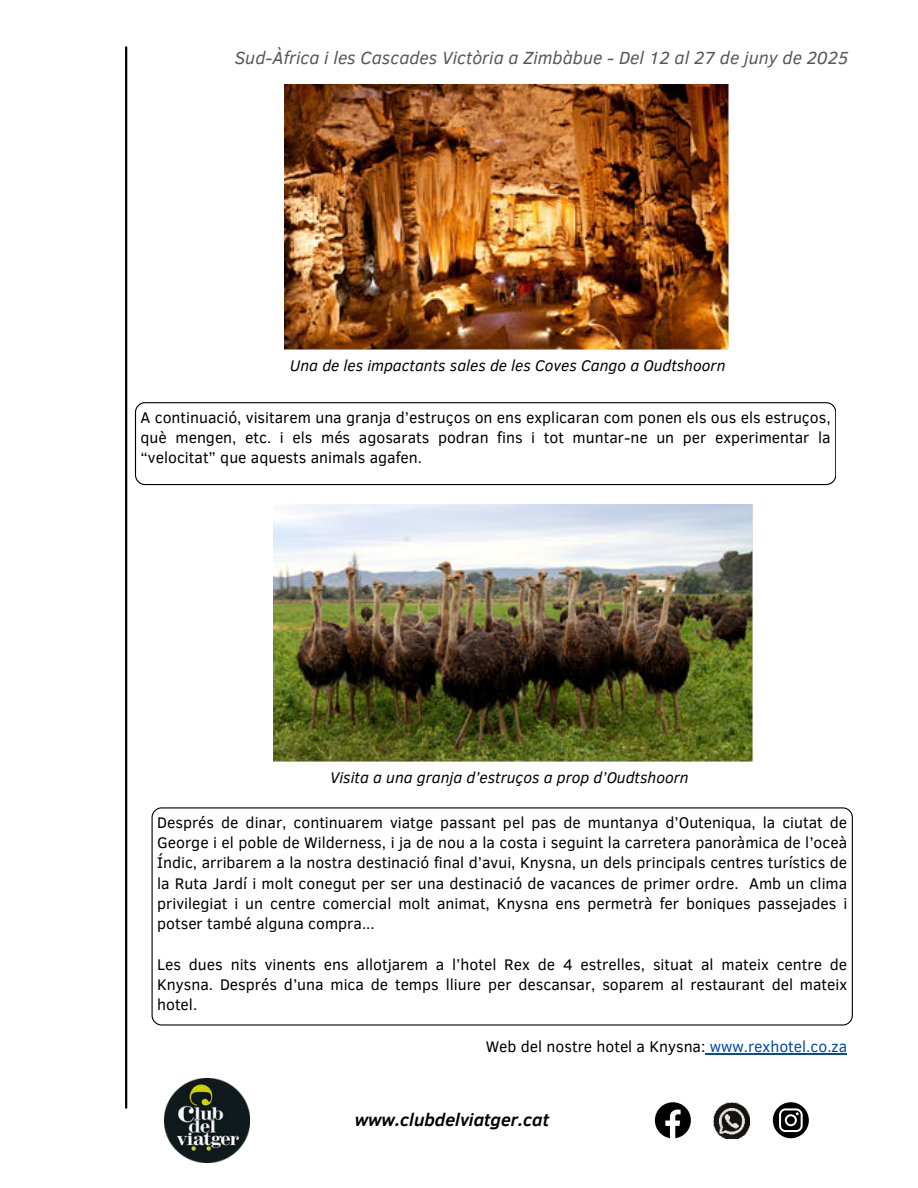
<style>
.page{position:relative;width:918px;height:1188px;background:#fff}
.page>*{position:absolute;margin:0;border:0;box-sizing:border-box;transform-origin:0 0}
.t1{font:italic 18px "Clear Sans";color:#575757}
.t2{font:italic 700 18px "Clear Sans";color:#000}
.t3{font:15.75px/20.2px "Clear Sans";color:#000;text-align:justify}
.t4{font:italic 15.75px "Clear Sans";color:#000}
.s1{color:#004aad}
</style>
<div class="page">
<hr style="left:125px;top:47px;width:2px;height:1061px;background:#000">
<svg style="left:655px;top:1102px;width:36px;height:36px"></svg>
<svg style="left:773px;top:1102px;width:36px;height:36px"></svg>
<img style="left:714px;top:1102px;width:36px;height:36px">
<img style="left:165px;top:1078px;width:84px;height:85px">
<svg style="left:135px;top:402px;width:701px;height:83px"></svg>
<img style="left:284px;top:85px;width:445px;height:265px">
<img style="left:273px;top:504px;width:480px;height:258px">
<svg style="left:152px;top:807px;width:700px;height:219px"></svg>
<hr style="left:710px;top:1053px;width:137px;height:2px;background:#004aad">
<p class="t1" style="left:235px;top:46px;width:615px">Sud-Àfrica i les Cascades Victòria a Zimbàbue - Del 12 al 27 de juny de 2025</p>
<p class="t4" style="left:290px;top:354px;width:437px">Una de les impactants sales de les Coves Cango a Oudtshoorn</p>
<p class="t3" style="left:141px;top:407px;width:692px">A continuació, visitarem una granja d’estruços on ens explicaran com ponen els ous els estruços, què mengen, etc. i els més agosarats podran fins i tot muntar-ne un per experimentar la “velocitat” que aquests animals agafen.</p>
<p class="t4" style="left:330px;top:767px;width:360px">Visita a una granja d’estruços a prop d’Oudtshoorn</p>
<p class="t3" style="left:157px;top:812px;width:692px">Després de dinar, continuarem viatge passant pel pas de muntanya d’Outeniqua, la ciutat de George i el poble de Wilderness, i ja de nou a la costa i seguint la carretera panoràmica de l’oceà Índic, arribarem a la nostra destinació final d’avui, Knysna, un dels principals centres turístics de la Ruta Jardí i molt conegut per ser una destinació de vacances de primer ordre. Amb un clima privilegiat i un centre comercial molt animat, Knysna ens permetrà fer boniques passejades i potser també alguna compra...</p>
<p class="t3" style="left:157px;top:954px;width:692px">Les dues nits vinents ens allotjarem a l’hotel Rex de 4 estrelles, situat al mateix centre de Knysna. Després d’una mica de temps lliure per descansar, soparem al restaurant del mateix hotel.</p>
<p class="t3" style="left:486px;top:1037px;width:363px">Web del nostre hotel a Knysna: <span class="s1">www.rexhotel.co.za</span></p>
<p class="t2" style="left:355px;top:1107px;width:196px">www.clubdelviatger.cat</p>
</div>
